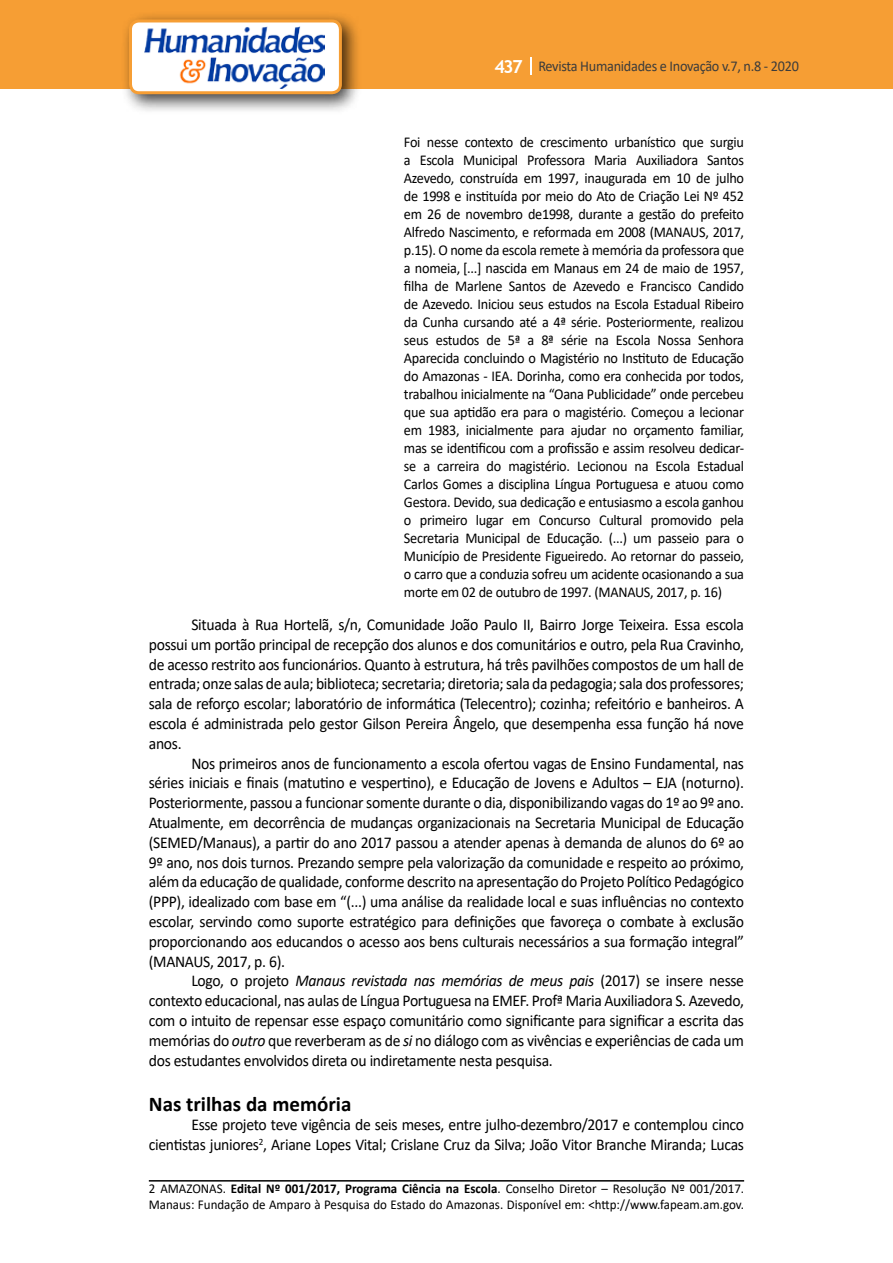
<style>
.page{position:relative;width:893px;height:1263px;background:#fff}
.page>*{position:absolute;margin:0;border:0;box-sizing:border-box;transform-origin:0 0}
.t1{font:700 21px "Calibri";color:#000}
.t2{font:16.5px/19.8px "Calibri";letter-spacing:-.02em;color:#000;text-align:justify;scale:.95 1}
.t3{font:15px/18px "Calibri";letter-spacing:-.02em;color:#000;text-align:justify;scale:.95 1}
.t4{font:15px "Calibri";letter-spacing:-.02em;color:#3c3c3b;scale:.95 1}
.t5{font:13.5px/16.2px "Calibri";color:#000;scale:.96 1}
.s1{font-family:"Trebuchet MS";font-weight:700;font-size:18px;color:#fff}
.s2{font-style:italic}
.s3{font-weight:700}
</style>
<div class="page">
<div style="left:0;top:0;width:893px;height:88px;background:#f69e34"></div>
<svg style="left:530px;top:57px;width:2px;height:18px"></svg>
<div style="left:121px;top:11px;width:241px;height:103px;background:#000;opacity:.75"></div>
<div style="left:130px;top:21px;width:210px;height:72px;background:#fff;border-radius:9px"></div>
<img style="left:144px;top:27px;width:181px;height:62px">
<div style="left:129px;top:19px;width:213px;height:75px;border:3px solid #f69e34;border-radius:9px"></div>
<hr style="left:149px;top:1180px;width:595px;height:1px;background:#000">
<p class="t4" style="left:495px;top:56px;width:322px"><span class="s1">437</span> Revista Humanidades e Inovação v.7, n.8 - 2020</p>
<p class="t3" style="left:404px;top:133px;width:360px">Foi nesse contexto de crescimento urbanístico que surgiu a Escola Municipal Professora Maria Auxiliadora Santos Azevedo, construída em 1997, inaugurada em 10 de julho de 1998 e instituída por meio do Ato de Criação Lei Nº 452 em 26 de novembro de1998, durante a gestão do prefeito Alfredo Nascimento, e reformada em 2008 (MANAUS, 2017, p.15). O nome da escola remete à memória da professora que a nomeia, [...] nascida em Manaus em 24 de maio de 1957, filha de Marlene Santos de Azevedo e Francisco Candido de Azevedo. Iniciou seus estudos na Escola Estadual Ribeiro da Cunha cursando até a 4ª série. Posteriormente, realizou seus estudos de 5ª a 8ª série na Escola Nossa Senhora Aparecida concluindo o Magistério no Instituto de Educação do Amazonas - IEA. Dorinha, como era conhecida por todos, trabalhou inicialmente na “Oana Publicidade” onde percebeu que sua aptidão era para o magistério. Começou a lecionar em 1983, inicialmente para ajudar no orçamento familiar, mas se identificou com a profissão e assim resolveu dedicar&shy;se a carreira do magistério. Lecionou na Escola Estadual Carlos Gomes a disciplina Língua Portuguesa e atuou como Gestora. Devido, sua dedicação e entusiasmo a escola ganhou o primeiro lugar em Concurso Cultural promovido pela Secretaria Municipal de Educação. (...) um passeio para o Município de Presidente Figueiredo. Ao retornar do passeio, o carro que a conduzia sofreu um acidente ocasionando a sua morte em 02 de outubro de 1997. (MANAUS, 2017, p. 16)</p>
<p class="t2" style="left:149px;top:614px;width:628px;text-indent:43px">Situada à Rua Hortelã, s/n, Comunidade João Paulo II, Bairro Jorge Teixeira. Essa escola possui um portão principal de recepção dos alunos e dos comunitários e outro, pela Rua Cravinho, de acesso restrito aos funcionários. Quanto à estrutura, há três pavilhões compostos de um hall de entrada; onze salas de aula; biblioteca; secretaria; diretoria; sala da pedagogia; sala dos professores; sala de reforço escolar; laboratório de informática (Telecentro); cozinha; refeitório e banheiros. A escola é administrada pelo gestor Gilson Pereira Ângelo, que desempenha essa função há nove anos.</p>
<p class="t2" style="left:149px;top:753px;width:628px;text-indent:43px">Nos primeiros anos de funcionamento a escola ofertou vagas de Ensino Fundamental, nas séries iniciais e finais (matutino e vespertino), e Educação de Jovens e Adultos – EJA (noturno).<br>Posteriormente, passou a funcionar somente durante o dia, disponibilizando vagas do 1º ao 9º ano.<br>Atualmente, em decorrência de mudanças organizacionais na Secretaria Municipal de Educação (SEMED/Manaus), a partir do ano 2017 passou a atender apenas à demanda de alunos do 6º ao 9º ano, nos dois turnos. Prezando sempre pela valorização da comunidade e respeito ao próximo, além da educação de qualidade, conforme descrito na apresentação do Projeto Político Pedagógico (PPP), idealizado com base em “(...) uma análise da realidade local e suas influências no contexto escolar, servindo como suporte estratégico para definições que favoreça o combate à exclusão proporcionando aos educandos o acesso aos bens culturais necessários a sua formação integral” (MANAUS, 2017, p. 6).</p>
<p class="t2" style="left:149px;top:970px;width:628px;text-indent:43px">Logo, o projeto <span class="s2">Manaus revistada nas memórias de meus pais</span> (2017) se insere nesse contexto educacional, nas aulas de Língua Portuguesa na EMEF. Profª Maria Auxiliadora S. Azevedo, com o intuito de repensar esse espaço comunitário como significante para significar a escrita das memórias do <span class="s2">outro</span> que reverberam as de <span class="s2">si</span> no diálogo com as vivências e experiências de cada um dos estudantes envolvidos direta ou indiretamente nesta pesquisa.</p>
<p class="t1" style="left:149px;top:1089px;width:204px">Nas trilhas da memória</p>
<p class="t2" style="left:149px;top:1114px;width:628px;text-align:right">Esse projeto teve vigência de seis meses, entre julho-dezembro/2017 e contemplou cinco cientistas juniores<sup>2</sup>, Ariane Lopes Vital; Crislane Cruz da Silva; João Vitor Branche Miranda; Lucas</p>
<p class="t5" style="left:149px;top:1180px;width:622px">2 AMAZONAS. <span class="s3">Edital Nº 001/2017, Programa Ciência na Escola</span>. Conselho Diretor – Resolução Nº 001/2017.<br>Manaus: Fundação de Amparo à Pesquisa do Estado do Amazonas. Disponível em: &lt;http://www.fapeam.am.gov.</p>
</div>
